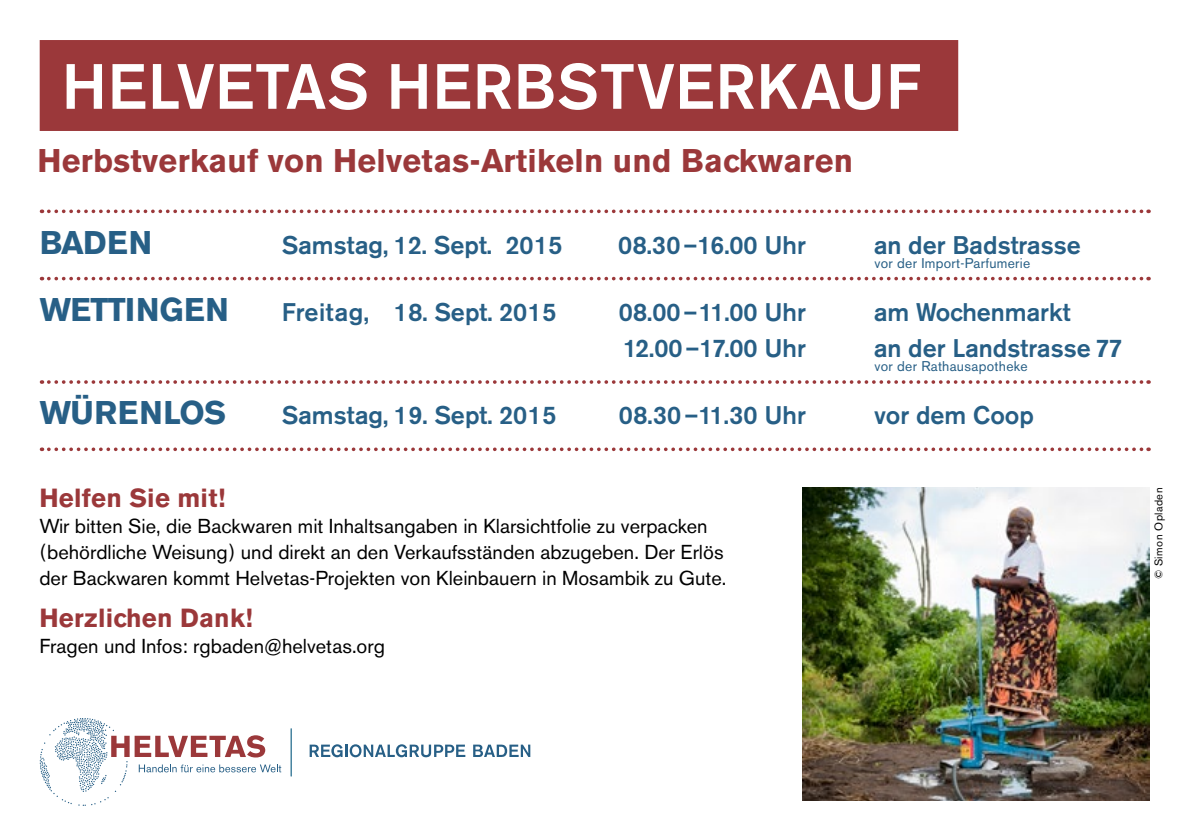
<style>
.page{position:relative;width:1191px;height:840px;background:#fff}
.page>*{position:absolute;margin:0;border:0;box-sizing:border-box;transform-origin:0 0}
.t1{font:500 63.2px "Akzidenz Grotesk BE";letter-spacing:.01em;color:#fff}
.t2{font:700 32.6px "Akzidenz Grotesk BE";letter-spacing:.01em;color:#9b383a}
.t3{font:700 32.6px "Akzidenz Grotesk BE";color:#275f86}
.t4{font:700 32.6px "Akzidenz Grotesk BE";letter-spacing:.02em;color:#275f86}
.t5{font:700 26px "Akzidenz Grotesk BE";letter-spacing:.01em;color:#9b383a}
.t6{font:500 25.2px "Akzidenz Grotesk BE";color:#275f86}
.t7{font:500 25.2px "Akzidenz Grotesk BE";letter-spacing:.02em;color:#275f86}
.t8{font:20px/26px "Akzidenz Grotesk BE";color:#000}
.t9{font:14px "Akzidenz Grotesk BE";letter-spacing:.02em;color:#275f86}
.t10{font:11px "Akzidenz Grotesk BE";letter-spacing:.04em;color:#000}
</style>
<div class="page">
<hr style="left:291px;top:728px;width:1px;height:48px;background:#00557b">
<svg style="left:40px;top:718px;width:241px;height:87px"></svg>
<svg style="left:310px;top:744px;width:155px;height:12px"></svg>
<svg style="left:473px;top:744px;width:57px;height:12px"></svg>
<img style="left:802px;top:487px;width:347px;height:312px">
<div style="left:40px;top:40px;width:918px;height:91px;background:#9b383a"></div>
<svg style="left:49px;top:209px;width:1100px;height:4px"></svg>
<svg style="left:49px;top:276px;width:1100px;height:4px"></svg>
<svg style="left:49px;top:380px;width:1100px;height:3px"></svg>
<svg style="left:49px;top:447px;width:1100px;height:4px"></svg>
<h1 class="t1" style="left:62px;top:48px;width:860px">HELVETAS HERBSTVERKAUF</h1>
<h2 class="t2" style="left:37px;top:142px;width:817px">Herbstverkauf von Helvetas-Artikeln und Backwaren</h2>
<h2 class="t3" style="left:40px;top:223px;width:114px">BADEN</h2>
<p class="t6" style="left:282px;top:229px;width:282px">Samstag, 12. Sept. 2015</p>
<p class="t6" style="left:618px;top:229px;width:189px">08.30–16.00 Uhr</p>
<p class="t6" style="left:874px;top:229px;width:208px">an der Badstrasse</p>
<h2 class="t3" style="left:40px;top:290px;width:191px">WETTINGEN</h2>
<p class="t7" style="left:282px;top:296px;width:276px">Freitag, 18. Sept. 2015</p>
<p class="t6" style="left:619px;top:296px;width:189px">08.00–11.00 Uhr</p>
<p class="t6" style="left:874px;top:296px;width:198px">am Wochenmarkt</p>
<p class="t6" style="left:623px;top:332px;width:184px">12.00–17.00 Uhr</p>
<p class="t6" style="left:874px;top:332px;width:250px">an der Landstrasse 77</p>
<h2 class="t4" style="left:40px;top:394px;width:188px">WÜRENLOS</h2>
<p class="t6" style="left:282px;top:400px;width:276px">Samstag, 19. Sept. 2015</p>
<p class="t6" style="left:619px;top:400px;width:188px">08.30–11.30 Uhr</p>
<p class="t6" style="left:874px;top:400px;width:161px">vor dem Coop</p>
<p class="t9" style="left:874px;top:255px;width:157px">vor der Import-Parfumerie</p>
<p class="t9" style="left:874px;top:358px;width:155px">vor der Rathausapotheke</p>
<h3 class="t5" style="left:39px;top:483px;width:187px">Helfen Sie mit!</h3>
<p class="t8" style="left:39px;top:513px;width:688px">Wir bitten Sie, die Backwaren mit Inhaltsangaben in Klarsichtfolie zu verpacken (behördliche Weisung) und direkt an den Verkaufsständen abzugeben. Der Erlös der Backwaren kommt Helvetas-Projekten von Kleinbauern in Mosambik zu Gute.</p>
<h3 class="t5" style="left:39px;top:603px;width:215px">Herzlichen Dank!</h3>
<p class="t8" style="left:39px;top:633px;width:347px">Fragen und Infos: rgbaden@helvetas.org</p>
<p class="t10" style="left:1152px;top:579px;width:93px;rotate:-90deg">© Simon Opladen</p>
</div>
